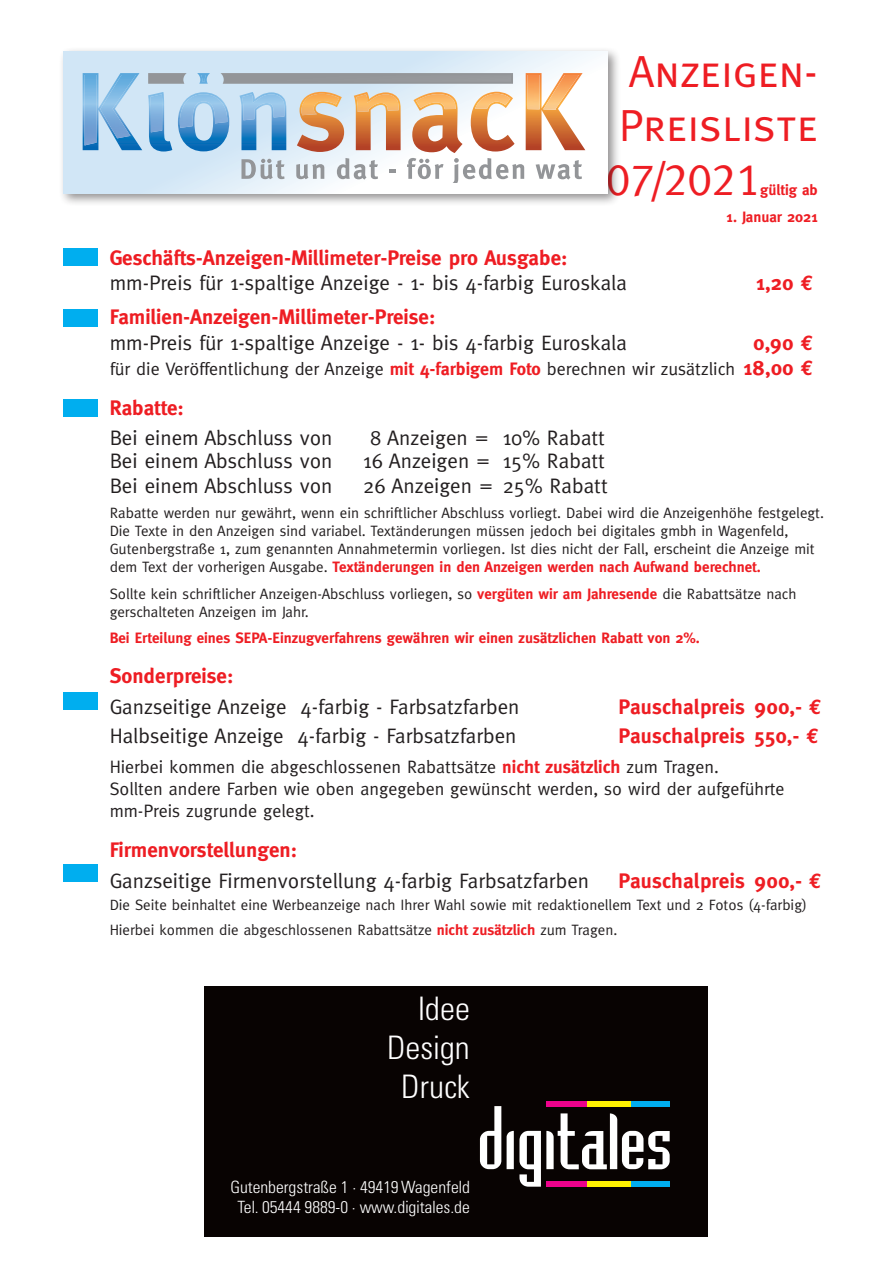
<style>
.page{position:relative;width:893px;height:1263px;background:#fff}
.page>*{position:absolute;margin:0;border:0;box-sizing:border-box;transform-origin:0 0}
.t1{font:45px/54px "Meta Caps";color:#ee1d23;text-align:justify}
.t2{font:300 condensed 32.4px/38.8px "Univers S";color:#fff;text-align:right}
.t3{font:21px "Meta";color:#231f20}
.t4{font:700 21px "Meta";color:#ee1d23}
.t5{font:700 21px "Meta Plus";color:#ee1d23}
.t6{font:18px/21.6px "Meta";color:#231f20}
.t7{font:300 condensed 16.95px/20.2px "Univers S";color:#fff;text-align:center}
.t8{font:15px/18px "Meta";color:#231f20}
.t9{font:700 15px "Meta";color:#ee1d23}
.s1{font-family:"Euro Mono"}
.s2{font-weight:700;color:#ee1d23}
.s3{font-family:"Meta Plus";font-weight:700;font-size:21px;color:#ee1d23}
.s4{font-family:"Euro Mono";font-weight:700;font-size:21px;color:#ee1d23}
</style>
<div class="page">
<div style="left:64px;top:249px;width:34px;height:17px;background:#00aeef"></div>
<div style="left:64px;top:309px;width:34px;height:17px;background:#00aeef"></div>
<div style="left:64px;top:692px;width:34px;height:17px;background:#00aeef"></div>
<div style="left:64px;top:864px;width:34px;height:17px;background:#00aeef"></div>
<div style="left:59px;top:46px;width:562px;height:160px;background:#231f20;opacity:.5"></div>
<svg style="left:64px;top:51px;width:543px;height:142px"></svg>
<svg style="left:83px;top:73px;width:59px;height:77px"></svg>
<img style="left:85px;top:75px;width:51px;height:70px">
<svg style="left:148px;top:73px;width:437px;height:110px"></svg>
<div style="left:204px;top:986px;width:503px;height:250px;background:#080302"></div>
<svg style="left:480px;top:1106px;width:21px;height:63px"></svg>
<svg style="left:507px;top:1113px;width:163px;height:74px"></svg>
<div style="left:630px;top:1181px;width:39px;height:5px;background:#00aeef"></div>
<div style="left:547px;top:1181px;width:40px;height:5px;background:#ed028c"></div>
<div style="left:587px;top:1181px;width:43px;height:5px;background:#fff101"></div>
<div style="left:630px;top:1101px;width:39px;height:5px;background:#00aeef"></div>
<div style="left:547px;top:1101px;width:40px;height:5px;background:#ed028c"></div>
<div style="left:587px;top:1101px;width:43px;height:5px;background:#fff101"></div>
<div style="left:64px;top:400px;width:34px;height:17px;background:#00aeef"></div>
<h1 class="t1" style="left:606px;top:44px;width:213px;text-indent:23px">Anzeigen-Preisliste 07/2021</h1>
<p class="t9" style="left:760px;top:181px;width:59px">gültig ab</p>
<p class="t9" style="left:726px;top:208px;width:93px">1. Januar 2021</p>
<h3 class="t4" style="left:110px;top:246px;width:459px">Geschäfts-Anzeigen-Millimeter-Preise pro Ausgabe:</h3>
<h3 class="t3" style="left:110px;top:271px;width:519px">mm-Preis für 1-spaltige Anzeige - 1- bis 4-farbig Euroskala</h3>
<h3 class="t5" style="left:756px;top:271px;width:58px">1,20 <span class="s1">E</span></h3>
<h3 class="t4" style="left:110px;top:305px;width:327px">Familien-Anzeigen-Millimeter-Preise:</h3>
<h3 class="t3" style="left:110px;top:330px;width:519px">mm-Preis für 1-spaltige Anzeige - 1- bis 4-farbig Euroskala</h3>
<h3 class="t5" style="left:753px;top:330px;width:62px">0,90 <span class="s1">E</span></h3>
<p class="t6" style="left:110px;top:358px;width:705px">für die Veröffentlichung der Anzeige <span class="s2">mit 4-farbigem Foto</span> berechnen wir zusätzlich <span class="s3">18,00</span> <span class="s4">E</span></p>
<h3 class="t4" style="left:110px;top:396px;width:76px">Rabatte:</h3>
<h3 class="t3" style="left:110px;top:426px;width:224px">Bei einem Abschluss von</h3>
<h3 class="t3" style="left:370px;top:426px;width:236px">8 Anzeigen = 10% Rabatt</h3>
<h3 class="t3" style="left:110px;top:448px;width:224px">Bei einem Abschluss von</h3>
<h3 class="t3" style="left:363px;top:448px;width:243px">16 Anzeigen = 15% Rabatt</h3>
<h3 class="t3" style="left:110px;top:473px;width:224px">Bei einem Abschluss von</h3>
<h3 class="t3" style="left:363px;top:473px;width:246px">26 Anzeigen = 25% Rabatt</h3>
<p class="t8" style="left:110px;top:504px;width:716px">Rabatte werden nur gewährt, wenn ein schriftlicher Abschluss vorliegt. Dabei wird die Anzeigenhöhe festgelegt.<br>Die Texte in den Anzeigen sind variabel. Textänderungen müssen jedoch bei digitales gmbh in Wagenfeld, Gutenbergstraße 1, zum genannten Annahmetermin vorliegen. Ist dies nicht der Fall, erscheint die Anzeige mit dem Text der vorherigen Ausgabe. <span class="s2">Textänderungen in den Anzeigen werden nach Aufwand berechnet.</span></p>
<p class="t8" style="left:110px;top:585px;width:688px">Sollte kein schriftlicher Anzeigen-Abschluss vorliegen, so <span class="s2">vergüten wir am Jahresende</span> die Rabattsätze nach gerschalteten Anzeigen im Jahr.</p>
<p class="t9" style="left:110px;top:629px;width:591px">Bei Erteilung eines SEPA-Einzugverfahrens gewähren wir einen zusätzlichen Rabatt von 2%.</p>
<h3 class="t4" style="left:110px;top:664px;width:125px">Sonderpreise:</h3>
<h3 class="t3" style="left:110px;top:695px;width:411px">Ganzseitige Anzeige 4-farbig - Farbsatzfarben</h3>
<h3 class="t5" style="left:618px;top:695px;width:205px">Pauschalpreis 900,- <span class="s1">E</span></h3>
<h3 class="t3" style="left:110px;top:723px;width:408px">Halbseitige Anzeige 4-farbig - Farbsatzfarben</h3>
<h3 class="t5" style="left:618px;top:723px;width:202px">Pauschalpreis 550,- <span class="s1">E</span></h3>
<p class="t6" style="left:110px;top:756px;width:676px">Hierbei kommen die abgeschlossenen Rabattsätze <span class="s2">nicht zusätzlich</span> zum Tragen.<br>Sollten andere Farben wie oben angegeben gewünscht werden, so wird der aufgeführte mm-Preis zugrunde gelegt.</p>
<h3 class="t4" style="left:110px;top:837px;width:189px">Firmenvorstellungen:</h3>
<h3 class="t3" style="left:110px;top:868px;width:481px">Ganzseitige Firmenvorstellung 4-farbig Farbsatzfarben</h3>
<h3 class="t5" style="left:618px;top:868px;width:205px">Pauschalpreis 900,- <span class="s1">E</span></h3>
<p class="t8" style="left:110px;top:891px;width:699px;line-height:25.5px">Die Seite beinhaltet eine Werbeanzeige nach Ihrer Wahl sowie mit redaktionellem Text und 2 Fotos (4-farbig)<br>Hierbei kommen die abgeschlossenen Rabattsätze <span class="s2">nicht zusätzlich</span> zum Tragen.</p>
<h2 class="t2" style="left:387px;top:990px;width:84px">Idee<br>Design<br>Druck</h2>
<p class="t7" style="left:230px;top:1177px;width:241px">Gutenbergstraße 1 · 49419 Wagenfeld<br>Tel. 05444 9889-0 · www.digitales.de</p>
</div>
